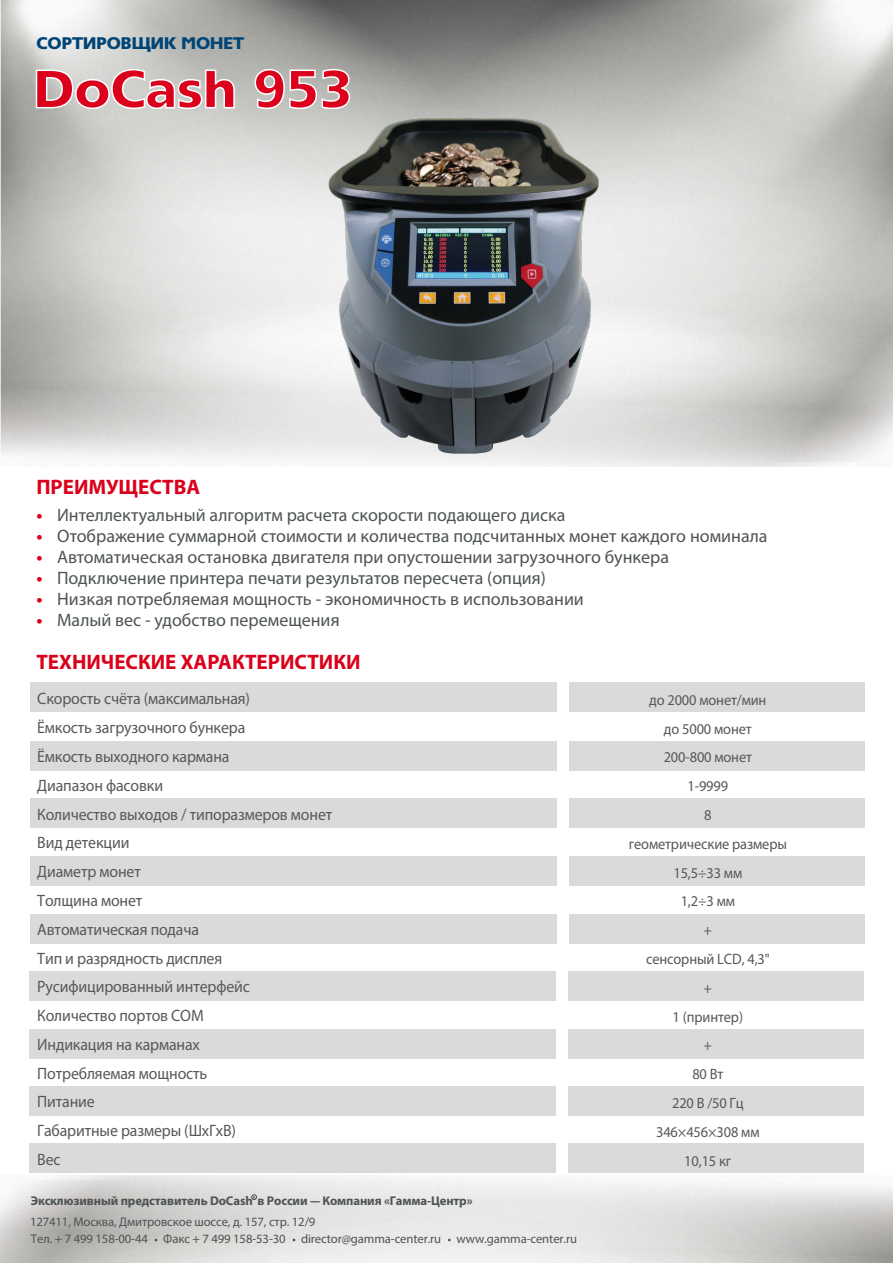
<style>
.page{position:relative;width:893px;height:1263px;background:#fff}
.page>*{position:absolute;margin:0;border:0;box-sizing:border-box;transform-origin:0 0}
.t1{font:900 52.5px "Tornado Cyr";color:#db001b}
.t2{font:700 21px "Myriad Pro";color:#da001b}
.t3{font:18px "Myriad Pro";color:#4e5353}
.t4{font:16.5px/28.8px "Myriad Pro";letter-spacing:-.01em;color:#58585a;scale:.96 1}
.t5{font:900 16.5px "Tornado Cyr";color:#004576}
.t6{font:15px/28.8px "Myriad Pro";letter-spacing:-.01em;color:#58585a;text-align:center;scale:.96 1}
.t7{font:12.75px "Myriad Pro";letter-spacing:-.01em;color:#4e5353}
.t8{font:700 12.75px "Myriad Pro";letter-spacing:-.01em;color:#4e5353}
.t9{font:600 4.5px "Myriad Pro";color:#4e5353}
.s1{font-weight:700;color:#da001b}
</style>
<div class="page">
<div style="left:31px;top:682px;width:526px;height:30px;background:#d9dadb"></div>
<div style="left:569px;top:682px;width:296px;height:30px;background:#d9dadb"></div>
<div style="left:31px;top:741px;width:526px;height:30px;background:#d9dadb"></div>
<div style="left:569px;top:741px;width:296px;height:30px;background:#d9dadb"></div>
<div style="left:30px;top:798px;width:527px;height:29px;background:#d9dadb"></div>
<div style="left:569px;top:798px;width:296px;height:29px;background:#d9dadb"></div>
<div style="left:31px;top:856px;width:526px;height:30px;background:#d9dadb"></div>
<div style="left:569px;top:856px;width:296px;height:30px;background:#d9dadb"></div>
<div style="left:31px;top:914px;width:526px;height:30px;background:#d9dadb"></div>
<div style="left:569px;top:914px;width:296px;height:30px;background:#d9dadb"></div>
<div style="left:30px;top:971px;width:526px;height:30px;background:#d9dadb"></div>
<div style="left:568px;top:971px;width:296px;height:30px;background:#d9dadb"></div>
<div style="left:30px;top:1029px;width:526px;height:30px;background:#d9dadb"></div>
<div style="left:568px;top:1029px;width:296px;height:30px;background:#d9dadb"></div>
<div style="left:29px;top:1086px;width:527px;height:30px;background:#d9dadb"></div>
<div style="left:568px;top:1086px;width:296px;height:30px;background:#d9dadb"></div>
<div style="left:30px;top:1143px;width:526px;height:30px;background:#d9dadb"></div>
<div style="left:568px;top:1143px;width:296px;height:30px;background:#d9dadb"></div>
<svg style="left:251px;top:1194px;width:6px;height:6px"></svg>
<img style="left:0;top:0;width:893px;height:466px">
<svg style="left:35px;top:68px;width:201px;height:42px;background:#d2d2cf"></svg>
<svg style="left:254px;top:68px;width:97px;height:42px;background:#c7c8c4"></svg>
<img style="left:302px;top:73px;width:328px;height:394px">
<p class="t5" style="left:37px;top:34px;width:209px">СОРТИРОВЩИК МОНЕТ</p>
<h1 class="t1" style="left:34px;top:59px;width:320px">DoCash 953</h1>
<p class="t2" style="left:36px;top:473px;width:165px">ПРЕИМУЩЕСТВА</p>
<p class="t3" style="left:36px;top:504px;width:531px"><span class="s1">•</span> Интеллектуальный алгоритм расчета скорости подающего диска</p>
<p class="t3" style="left:36px;top:525px;width:733px"><span class="s1">•</span> Отображение суммарной стоимости и количества подсчитанных монет каждого номинала</p>
<p class="t3" style="left:36px;top:546px;width:634px"><span class="s1">•</span> Автоматическая остановка двигателя при опустошении загрузочного бункера</p>
<p class="t3" style="left:36px;top:567px;width:511px"><span class="s1">•</span> Подключение принтера печати результатов пересчета (опция)</p>
<p class="t3" style="left:36px;top:588px;width:549px"><span class="s1">•</span> Низкая потребляемая мощность - экономичность в использовании</p>
<p class="t3" style="left:36px;top:609px;width:305px"><span class="s1">•</span> Малый вес - удобство перемещения</p>
<p class="t2" style="left:36px;top:648px;width:326px">ТЕХНИЧЕСКИЕ ХАРАКТЕРИСТИКИ</p>
<p class="t4" style="left:37px;top:684px;width:309px">Скорость счёта (максимальная)<br>Ёмкость загрузочного бункера<br>Ёмкость выходного кармана<br>Диапазон фасовки<br>Количество выходов / типоразмеров монет<br>Вид детекции<br>Диаметр монет<br>Толщина монет<br>Автоматическая подача<br>Тип и разрядность дисплея<br>Русифицированный интерфейс<br>Количество портов COM<br>Индикация на карманах<br>Потребляемая мощность<br>Питание<br>Габаритные размеры (ШхГхВ)<br>Вес</p>
<p class="t6" style="left:629px;top:685px;width:166px">до 2000 монет/мин<br>до 5000 монет<br>200-800 монет<br>1-9999<br>8<br>геометрические размеры<br>15,5÷33 мм<br>1,2÷3 мм<br>+<br>сенсорный LCD, 4,3"<br>+<br>1 (принтер)<br>+<br>80 Вт<br>220 В /50 Гц<br>346×456×308 мм<br>10,15 кг</p>
<p class="t9" style="left:253px;top:1194px;width:4px">R</p>
<p class="t8" style="left:31px;top:1192px;width:443px">Эксклюзивный представитель DoCash в России — Компания «Гамма-Центр»</p>
<p class="t7" style="left:30px;top:1214px;width:287px">127411, Москва, Дмитровское шоссе, д. 157, стр. 12/9</p>
<p class="t7" style="left:31px;top:1231px;width:548px">Тел. + 7 499 158-00-44 Факс + 7 499 158-53-30 director@gamma-center.ru www.gamma-center.ru</p>
</div>
